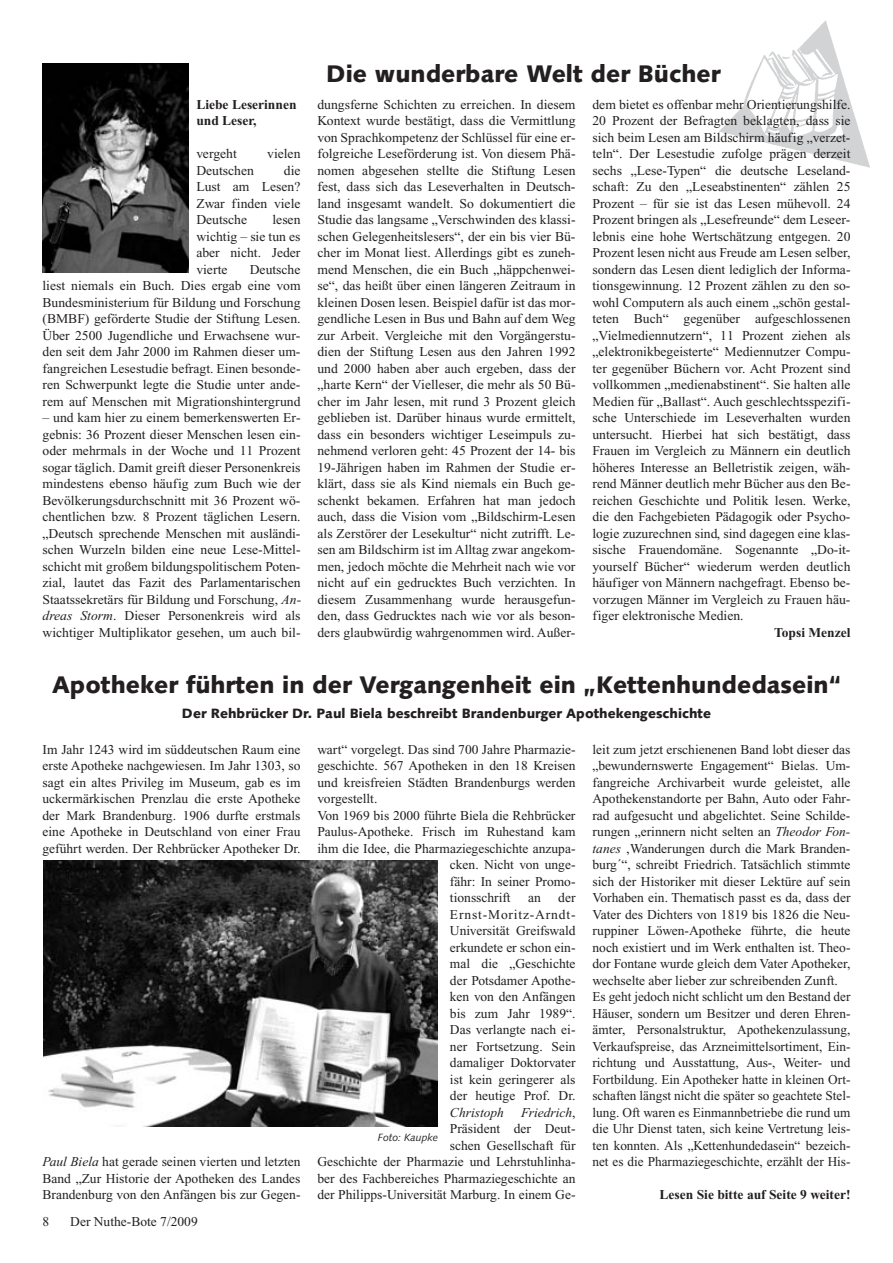
<style>
.page{position:relative;width:893px;height:1263px;background:#fff}
.page>*{position:absolute;margin:0;border:0;box-sizing:border-box;transform-origin:0 0}
.t1{font:900 24px "Syntax";color:#231f20}
.t2{font:13.5px/16.5px "Times New Roman";color:#231f20;text-align:justify}
.t3{font:900 13.5px "Syntax";color:#231f20}
.t4{font:700 13.5px/16.5px "Times New Roman";color:#231f20}
.t5{font:italic 13.5px "Times New Roman";color:#231f20}
.t6{font:italic 10.5px "Syntax";color:#231f20}
.s1{font-style:italic}
.s2{color:#fff}
</style>
<div class="page">
<img style="left:719px;top:20px;width:151px;height:148px">
<img style="left:43px;top:64px;width:146px;height:209px">
<img style="left:43px;top:860px;width:395px;height:266px">
<p class="t4" style="left:196px;top:97px;width:102px">Liebe Leserinnen und Leser,</p>
<p class="t2" style="left:196px;top:147px;width:42px">vergeht</p>
<p class="t2" style="left:267px;top:147px;width:35px">vielen</p>
<p class="t2" style="left:196px;top:163px;width:59px">Deutschen</p>
<p class="t2" style="left:196px;top:163px;width:106px;text-indent:87px">die Lust am Lesen?<br>Zwar finden viele Deutsche</p>
<p class="t2" style="left:196px;top:213px;width:106px;text-indent:76px">lesen wichtig – sie tun es aber nicht. Jeder vierte</p>
<p class="t2" style="left:43px;top:262px;width:260px;text-indent:207px">Deutsche liest niemals ein Buch. Dies ergab eine vom Bundesministerium für Bildung und Forschung (BMBF) geförderte Studie der Stiftung Lesen.<br>Über 2500 Jugendliche und Erwachsene wur&shy;den seit dem Jahr 2000 im Rahmen dieser um&shy;fangreichen Lesestudie befragt. Einen besonde&shy;ren Schwerpunkt legte die Studie unter ande&shy;rem auf Menschen mit Migrationshintergrund</p>
<p class="t2" style="left:43px;top:411px;width:260px">– und kam hier zu einem bemerkenswerten Er&shy;gebnis: 36 Prozent dieser Menschen lesen ein&shy;oder mehrmals in der Woche und 11 Prozent sogar täglich. Damit greift dieser Personenkreis mindestens ebenso häufig zum Buch wie der Bevölkerungsdurchschnitt mit 36 Prozent wö&shy;chentlichen bzw. 8 Prozent täglichen Lesern. „Deutsch sprechende Menschen mit ausländi&shy;schen Wurzeln bilden eine neue Lese-Mittel&shy;schicht mit großem bildungspolitischem Poten&shy;zial, lautet das Fazit des Parlamentarischen Staatssekretärs für Bildung und Forschung, <span class="s1">An&shy;dreas Storm</span>. Dieser Personenkreis wird als wichtiger Multiplikator gesehen, um auch bil-</p>
<h1 class="t1" style="left:326px;top:62px;width:396px">Die wunderbare Welt der Bücher</h1>
<p class="t2" style="left:317px;top:97px;width:260px">dungsferne Schichten zu erreichen. In diesem Kontext wurde bestätigt, dass die Vermittlung von Sprachkompetenz der Schlüssel für eine er&shy;folgreiche Leseförderung ist. Von diesem Phä&shy;nomen abgesehen stellte die Stiftung Lesen fest, dass sich das Leseverhalten in Deutsch&shy;land insgesamt wandelt. So dokumentiert die Studie das langsame „Verschwinden des klassi&shy;schen Gelegenheitslesers“, der ein bis vier Bü&shy;cher im Monat liest. Allerdings gibt es zuneh&shy;mend Menschen, die ein Buch „häppchenwei&shy;se“, das heißt über einen längeren Zeitraum in kleinen Dosen lesen. Beispiel dafür ist das mor&shy;gendliche Lesen in Bus und Bahn auf dem Weg zur Arbeit. Vergleiche mit den Vorgängerstu&shy;dien der Stiftung Lesen aus den Jahren 1992 und 2000 haben aber auch ergeben, dass der „harte Kern“ der Vielleser, die mehr als 50 Bü&shy;cher im Jahr lesen, mit rund 3 Prozent gleich geblieben ist. Darüber hinaus wurde ermittelt, dass ein besonders wichtiger Leseimpuls zu&shy;nehmend verloren geht: 45 Prozent der 14- bis 19-Jährigen haben im Rahmen der Studie er&shy;klärt, dass sie als Kind niemals ein Buch ge&shy;schenkt bekamen. Erfahren hat man jedoch auch, dass die Vision vom „Bildschirm-Lesen als Zerstörer der Lesekultur“ nicht zutrifft. Le&shy;sen am Bildschirm ist im Alltag zwar angekom&shy;men, jedoch möchte die Mehrheit nach wie vor nicht auf ein gedrucktes Buch verzichten. In diesem Zusammenhang wurde herausgefun&shy;den, dass Gedrucktes nach wie vor als beson&shy;ders glaubwürdig wahrgenommen wird. Außer-</p>
<p class="t2" style="left:592px;top:97px;width:260px">dem bietet es offenbar mehr Orientierungshilfe.<br>20 Prozent der Befragten beklagten, dass sie sich beim Lesen am Bildschirm häufig „verzet&shy;teln“. Der Lesestudie zufolge prägen derzeit sechs „Lese-Typen“ die deutsche Leseland&shy;schaft: Zu den „Leseabstinenten“ zählen 25<br>Prozent – für sie ist das Lesen mühevoll. 24<br>Prozent bringen als „Lesefreunde“ dem Leseer&shy;lebnis eine hohe Wertschätzung entgegen. 20<br>Prozent lesen nicht aus Freude am Lesen selber, sondern das Lesen dient lediglich der Informa&shy;tionsgewinnung. 12 Prozent zählen zu den so&shy;wohl Computern als auch einem „schön gestal&shy;teten Buch“ gegenüber aufgeschlossenen „Vielmediennutzern“, 11 Prozent ziehen als „elektronikbegeisterte“ Mediennutzer Compu&shy;ter gegenüber Büchern vor. Acht Prozent sind vollkommen „medienabstinent“. Sie halten alle Medien für „Ballast“. Auch geschlechtsspezifi&shy;sche Unterschiede im Leseverhalten wurden untersucht. Hierbei hat sich bestätigt, dass Frauen im Vergleich zu Männern ein deutlich höheres Interesse an Belletristik zeigen, wäh&shy;rend Männer deutlich mehr Bücher aus den Be&shy;reichen Geschichte und Politik lesen. Werke, die den Fachgebieten Pädagogik oder Psycho&shy;logie zuzurechnen sind, sind dagegen eine klas&shy;sische Frauendomäne. Sogenannte „Do-it&shy;yourself Bücher“ wiederum werden deutlich häufiger von Männern nachgefragt. Ebenso be&shy;vorzugen Männer im Vergleich zu Frauen häu&shy;figer elektronische Medien.</p>
<p class="t4" style="left:774px;top:625px;width:78px">Topsi Menzel</p>
<h1 class="t1" style="left:52px;top:673px;width:791px">Apotheker führten in der Vergangenheit ein „Kettenhundedasein“</h1>
<p class="t3" style="left:182px;top:706px;width:531px">Der Rehbrücker Dr. Paul Biela beschreibt Brandenburger Apothekengeschichte</p>
<p class="t2" style="left:43px;top:742px;width:260px">Im Jahr 1243 wird im süddeutschen Raum eine erste Apotheke nachgewiesen. Im Jahr 1303, so sagt ein altes Privileg im Museum, gab es im uckermärkischen Prenzlau die erste Apotheke der Mark Brandenburg. 1906 durfte erstmals eine Apotheke in Deutschland von einer Frau geführt werden. Der Rehbrücker Apotheker Dr.</p>
<p class="t2" style="left:43px;top:1155px;width:260px"><span class="s1">Paul Biela</span> hat gerade seinen vierten und letzten Band „Zur Historie der Apotheken des Landes Brandenburg von den Anfängen bis zur Gegen-</p>
<p class="t2" style="left:43px;top:1214px;width:157px">8<span class="s2">mm</span>Der Nuthe-Bote 7/2009</p>
<p class="t2" style="left:317px;top:742px;width:260px">wart“ vorgelegt. Das sind 700 Jahre Pharmazie-</p>
<p class="t2" style="left:317px;top:759px;width:259px">geschichte. 567 Apotheken in den 18 Kreisen</p>
<p class="t2" style="left:317px;top:775px;width:260px">und kreisfreien Städten Brandenburgs werden</p>
<p class="t2" style="left:317px;top:792px;width:61px">vorgestellt.</p>
<p class="t2" style="left:317px;top:808px;width:259px">Von 1969 bis 2000 führte Biela die Rehbrücker</p>
<p class="t2" style="left:317px;top:825px;width:259px">Paulus-Apotheke. Frisch im Ruhestand kam</p>
<p class="t2" style="left:317px;top:841px;width:259px">ihm die Idee, die Pharmaziegeschichte anzupa-</p>
<p class="t2" style="left:450px;top:858px;width:127px">cken. Nicht von unge-</p>
<p class="t2" style="left:450px;top:874px;width:127px">fähr: In seiner Promo-</p>
<p class="t2" style="left:450px;top:891px;width:62px">tionsschrift</p>
<p class="t2" style="left:528px;top:891px;width:14px">an</p>
<p class="t2" style="left:450px;top:891px;width:127px;text-indent:108px">der Ernst-Moritz-Arndt-Universität Greifswald erkundete er schon ein&shy;mal die „Geschichte der Potsdamer Apothe&shy;ken von den Anfängen bis zum Jahr 1989“.<br>Das verlangte nach ei&shy;ner Fortsetzung. Sein damaliger Doktorvater ist kein geringerer als der heutige Prof. Dr.</p>
<p class="t5" style="left:450px;top:1107px;width:56px">Christoph</p>
<p class="t2" style="left:317px;top:1105px;width:260px;text-align:right"><span class="s1">Friedrich</span>,<br>Präsident der Deut-<br>schen Gesellschaft für<br>Geschichte der Pharmazie und Lehrstuhlinha&shy;ber des Fachbereiches Pharmaziegeschichte an der Philipps-Universität Marburg. In einem Ge-</p>
<p class="t6" style="left:378px;top:1132px;width:62px">Foto: Kaupke</p>
<p class="t2" style="left:592px;top:742px;width:260px;text-align:left">leit zum jetzt erschienenen Band lobt dieser das „bewundernswerte Engagement“ Bielas. Um&shy;fangreiche Archivarbeit wurde geleistet, alle Apothekenstandorte per Bahn, Auto oder Fahr&shy;rad aufgesucht und abgelichtet. Seine Schilde&shy;rungen „erinnern nicht selten an <span class="s1">Theodor Fon&shy;tanes</span> ‚Wanderungen durch die Mark Branden&shy;burg´“, schreibt Friedrich. Tatsächlich stimmte sich der Historiker mit dieser Lektüre auf sein Vorhaben ein. Thematisch passt es da, dass der Vater des Dichters von 1819 bis 1826 die Neu&shy;ruppiner Löwen-Apotheke führte, die heute noch existiert und im Werk enthalten ist. Theo&shy;dor Fontane wurde gleich dem Vater Apotheker, wechselte aber lieber zur schreibenden Zunft.<br>Es geht jedoch nicht schlicht um den Bestand der Häuser, sondern um Besitzer und deren Ehren&shy;ämter, Personalstruktur, Apothekenzulassung, Verkaufspreise, das Arzneimittelsortiment, Ein&shy;richtung und Ausstattung, Aus-, Weiter- und Fortbildung. Ein Apotheker hatte in kleinen Ort&shy;schaften längst nicht die später so geachtete Stel&shy;lung. Oft waren es Einmannbetriebe die rund um die Uhr Dienst taten, sich keine Vertretung leis&shy;ten konnten. Als „Kettenhundedasein“ bezeich&shy;net es die Pharmaziegeschichte, erzählt der His-</p>
<p class="t4" style="left:660px;top:1188px;width:192px">Lesen Sie bitte auf Seite 9 weiter!</p>
</div>
